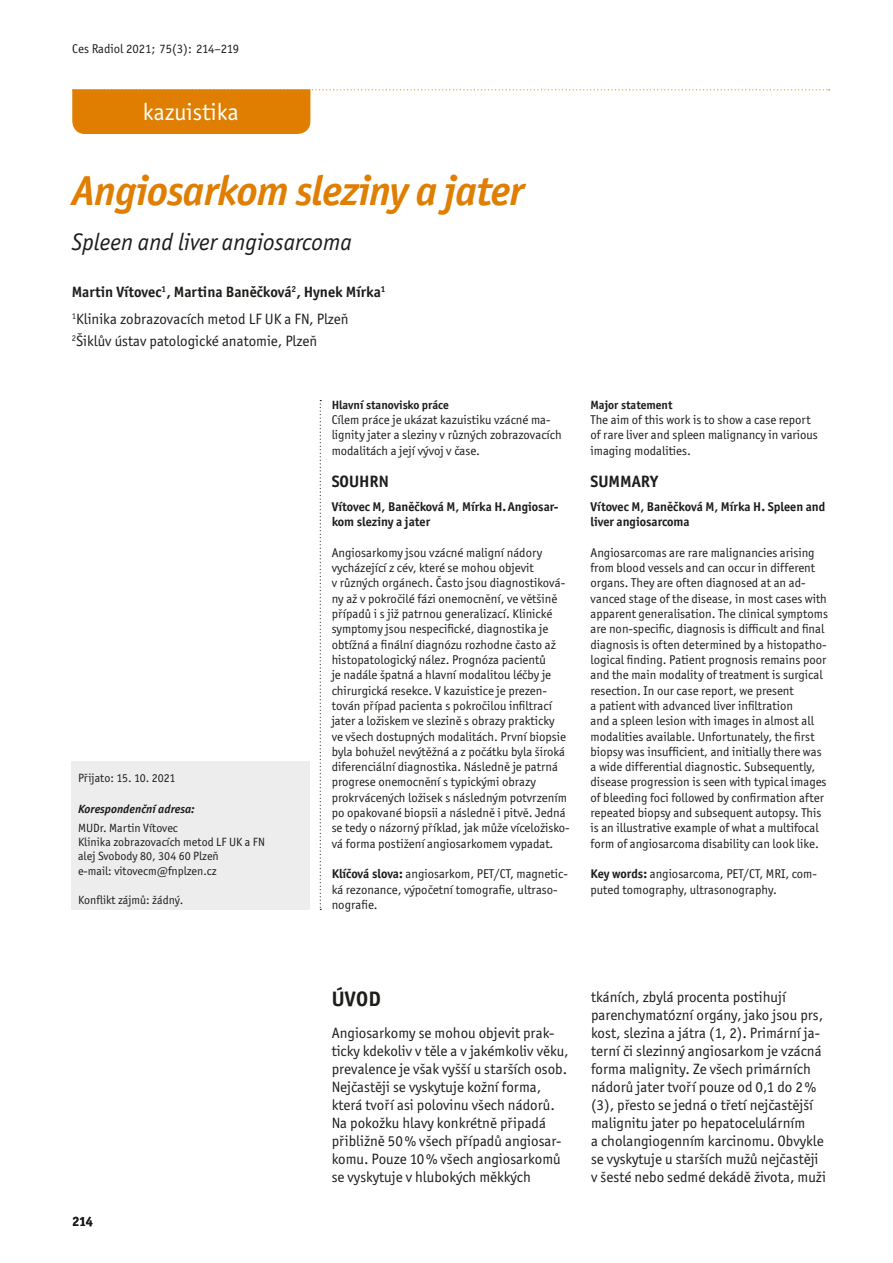
<style>
.page{position:relative;width:893px;height:1263px;background:#fff}
.page>*{position:absolute;margin:0;border:0;box-sizing:border-box;transform-origin:0 0}
.t1{font:italic 700 42px "Officina Sans Itc TOT";letter-spacing:-.02em;color:#df7e00}
.t2{font:italic 24px "Officina Sans Itc TOT";color:#1d1d1b}
.t3{font:24px "Officina Sans Itc TOT";color:#fff}
.t4{font:700 21px "Officina Sans Itc TOT";color:#1d1d1b}
.t5{font:700 16.5px "Officina Sans Itc TOT";color:#1d1d1b}
.t6{font:15px/18px "Officina Sans Itc TOT";color:#1d1d1b}
.t7{font:700 15px/26.5px "Officina Sans Itc TOT";color:#1d1d1b}
.t8{font:700 13.5px "Officina Sans Itc TOT";color:#1d1d1b}
.t9{font:12.75px/15.3px "Officina Sans Itc TOT";color:#1d1d1b}
.t10{font:700 12.75px/15.3px "Officina Sans Itc TOT";color:#1d1d1b}
.t11{font:12px/14.4px "Officina Sans Itc TOT";color:#1d1d1b}
.t12{font:700 12px "Officina Sans Itc TOT";color:#1d1d1b}
.t13{font:italic 700 12px "Officina Sans Itc TOT";color:#1d1d1b}
.s1{font-weight:400}
.s2{font-weight:700}
</style>
<div class="page">
<svg style="left:320px;top:400px;width:1px;height:510px"></svg>
<div style="left:72px;top:761px;width:238px;height:149px;background:#ededed"></div>
<svg style="left:72px;top:89px;width:758px;height:45px"></svg>
<p class="t9" style="left:72px;top:41px;width:169px">Ces Radiol 2021; 75(3): 214–219</p>
<h2 class="t3" style="left:143px;top:98px;width:98px">kazuistika</h2>
<h1 class="t1" style="left:72px;top:165px;width:453px">Angiosarkom sleziny a jater</h1>
<h2 class="t2" style="left:72px;top:228px;width:282px">Spleen and liver angiosarcoma</h2>
<p class="t7" style="left:72px;top:279px;width:315px">Martin Vítovec<sup>1</sup>, Martina Baněčková<sup>2</sup>, Hynek Mírka<sup>1<br></sup><sup>1</sup><span class="s1">Klinika zobrazovacích metod LF UK a FN, Plzeň</span></p>
<p class="t6" style="left:72px;top:332px;width:247px"><sup>2</sup>Šiklův ústav patologické anatomie, Plzeň</p>
<p class="t11" style="left:78px;top:770px;width:99px">Přijato: 15. 10. 2021</p>
<p class="t13" style="left:78px;top:801px;width:118px">Korespondenční adresa:</p>
<p class="t11" style="left:78px;top:820px;width:188px">MUDr. Martin Vítovec<br>Klinika zobrazovacích metod LF UK a FN alej Svobody 80, 304 60 Plzeň<br>e-mail: vitovecm@fnplzen.cz</p>
<p class="t11" style="left:78px;top:892px;width:107px">Konflikt zájmů: žádný.</p>
<p class="t12" style="left:332px;top:397px;width:119px">Hlavní stanovisko práce</p>
<p class="t9" style="left:332px;top:412px;width:232px">Cílem práce je ukázat kazuistiku vzácné ma&shy;lignity jater a sleziny v různých zobrazovacích modalitách a její vývoj v čase.</p>
<p class="t5" style="left:332px;top:471px;width:59px">SOUHRN</p>
<p class="t10" style="left:332px;top:499px;width:228px">Vítovec M, Baněčková M, Mírka H.Angiosar&shy;kom sleziny a jater</p>
<p class="t9" style="left:332px;top:545px;width:240px">Angiosarkomy jsou vzácné maligní nádory vycházející z cév, které se mohou objevit<br>v různých orgánech. Často jsou diagnostiková&shy;ny až v pokročilé fázi onemocnění, ve většině případů i s již patrnou generalizací. Klinické symptomy jsou nespecifické, diagnostika je obtížná a finální diagnózu rozhodne často až histopatologický nález. Prognóza pacientů<br>je nadále špatná a hlavní modalitou léčby je chirurgická resekce. V kazuistice je prezen&shy;tován případ pacienta s pokročilou infiltrací jater a ložiskem ve slezině s obrazy prakticky<br>ve všech dostupných modalitách. První biopsie byla bohužel nevýtěžná a z počátku byla široká diferenciální diagnostika. Následně je patrná progrese onemocnění s typickými obrazy prokrvácených ložisek s následným potvrzením po opakované biopsii a následně i pitvě. Jedná se tedy o názorný příklad, jak může víceložisko&shy;vá forma postižení angiosarkomem vypadat.</p>
<p class="t9" style="left:332px;top:866px;width:238px"><span class="s2">Klíčová slova:</span> angiosarkom, PET/CT, magnetic&shy;ká rezonance, výpočetní tomografie, ultraso&shy;nografie.</p>
<p class="t12" style="left:590px;top:397px;width:84px">Major statement</p>
<p class="t9" style="left:590px;top:412px;width:229px">The aim of this work is to show a case report of rare liver and spleen malignancy in various imaging modalities.</p>
<p class="t5" style="left:590px;top:471px;width:69px">SUMMARY</p>
<p class="t10" style="left:590px;top:499px;width:236px">Vítovec M, Baněčková M, Mírka H. Spleen and liver angiosarcoma</p>
<p class="t9" style="left:590px;top:545px;width:239px">Angiosarcomas are rare malignancies arising from blood vessels and can occur in different organs. They are often diagnosed at an ad&shy;vanced stage of the disease, in most cases with apparent generalisation. The clinical symptoms are non-specific, diagnosis is difficult and final diagnosis is often determined by a histopatho&shy;logical finding. Patient prognosis remains poor and the main modality of treatment is surgical resection. In our case report, we present<br>a patient with advanced liver infiltration<br>and a spleen lesion with images in almost all modalities available. Unfortunately, the first biopsy was insufficient, and initially there was a wide differential diagnostic. Subsequently, disease progression is seen with typical images of bleeding foci followed by confirmation after repeated biopsy and subsequent autopsy. This is an illustrative example of what a multifocal form of angiosarcoma disability can look like.</p>
<p class="t9" style="left:590px;top:866px;width:228px"><span class="s2">Key words:</span> angiosarcoma, PET/CT, MRI, com&shy;puted tomography, ultrasonography.</p>
<p class="t8" style="left:72px;top:1213px;width:22px">214</p>
<h3 class="t4" style="left:332px;top:986px;width:50px">ÚVOD</h3>
<p class="t6" style="left:332px;top:1024px;width:238px">Angiosarkomy se mohou objevit prak&shy;ticky kdekoliv v těle a v jakémkoliv věku, prevalence je však vyšší u starších osob.<br>Nejčastěji se vyskytuje kožní forma, která tvoří asi polovinu všech nádorů.<br>Na pokožku hlavy konkrétně připadá přibližně 50% všech případů angiosar&shy;komu. Pouze 10% všech angiosarkomů se vyskytuje v hlubokých měkkých</p>
<p class="t6" style="left:591px;top:988px;width:236px">tkáních, zbylá procenta postihují parenchymatózní orgány, jako jsou prs, kost, slezina a játra (1, 2). Primární ja&shy;terní či slezinný angiosarkom je vzácná forma malignity. Ze všech primárních nádorů jater tvoří pouze od 0,1 do 2% (3), přesto se jedná o třetí nejčastější malignitu jater po hepatocelulárním<br>a cholangiogenním karcinomu. Obvykle se vyskytuje u starších mužů nejčastěji v šesté nebo sedmé dekádě života, muži</p>
</div>
